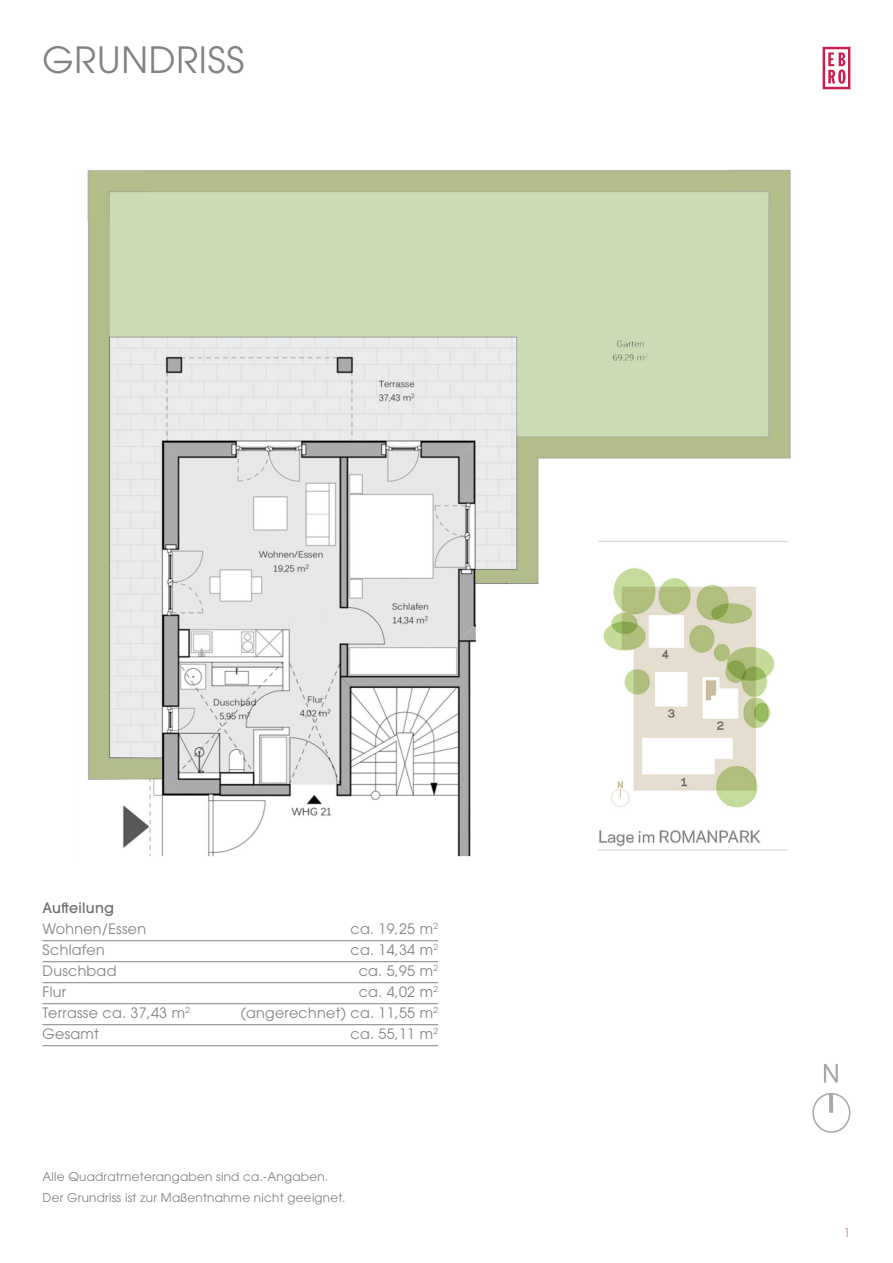
<style>
.page{position:relative;width:893px;height:1263px;background:#fff}
.page>*{position:absolute;margin:0;border:0;box-sizing:border-box;transform-origin:0 0}
.t1{font:36px "ITC Avant Garde Std";letter-spacing:.02em;color:#808285}
.t2{font:14.25px "ITC Avant Garde Std";letter-spacing:.02em;color:#808285}
.t3{font:500 14.25px "ITC Avant Garde Std";letter-spacing:.02em;color:#6c6d70}
.t4{font:12px/21px "ITC Avant Garde Std";letter-spacing:.02em;color:#808285}
.t5{font:12px "ITC Avant Garde Std";color:#dc7e83}
</style>
<div class="page">
<svg style="left:823px;top:47px;width:27px;height:42px"></svg>
<img style="left:87px;top:169px;width:704px;height:688px">
<hr style="left:43px;top:940px;width:395px;height:1px;background:#808285">
<hr style="left:43px;top:961px;width:395px;height:1px;background:#808285">
<hr style="left:43px;top:982px;width:395px;height:1px;background:#808285">
<hr style="left:43px;top:1003px;width:395px;height:1px;background:#808285">
<hr style="left:43px;top:1024px;width:395px;height:1px;background:#808285">
<hr style="left:43px;top:1045px;width:395px;height:1px;background:#808285">
<svg style="left:812px;top:1093px;width:38px;height:40px"></svg>
<div style="left:814px;top:1094px;width:35px;height:37px;background:#fff;border-radius:50%"></div>
<hr style="left:829px;top:1094px;width:4px;height:19px;background:#a8a9ad">
<svg style="left:824px;top:1064px;width:14px;height:18px"></svg>
<h1 class="t1" style="left:43px;top:38px;width:203px">GRUNDRISS</h1>
<p class="t3" style="left:43px;top:899px;width:73px">Aufteilung</p>
<p class="t2" style="left:43px;top:920px;width:105px">Wohnen/Essen</p>
<p class="t2" style="left:351px;top:920px;width:89px">ca. 19,25 m<sup>2</sup></p>
<p class="t2" style="left:43px;top:941px;width:64px">Schlafen</p>
<p class="t2" style="left:351px;top:941px;width:89px">ca. 14,34 m<sup>2</sup></p>
<p class="t2" style="left:43px;top:962px;width:75px">Duschbad</p>
<p class="t2" style="left:359px;top:962px;width:81px">ca. 5,95 m<sup>2</sup></p>
<p class="t2" style="left:43px;top:983px;width:25px">Flur</p>
<p class="t2" style="left:359px;top:983px;width:81px">ca. 4,02 m<sup>2</sup></p>
<p class="t2" style="left:43px;top:1004px;width:149px">Terrasse ca. 37,43 m<sup>2</sup></p>
<p class="t2" style="left:241px;top:1004px;width:199px">(angerechnet) ca. 11,55 m<sup>2</sup></p>
<p class="t2" style="left:43px;top:1025px;width:58px">Gesamt</p>
<p class="t2" style="left:351px;top:1025px;width:89px">ca. 55,11 m<sup>2</sup></p>
<p class="t4" style="left:43px;top:1166px;width:304px">Alle Quadratmeterangaben sind ca.-Angaben.<br>Der Grundriss ist zur Maßentnahme nicht geeignet.</p>
<p class="t5" style="left:844px;top:1225px;width:8px">1</p>
</div>
